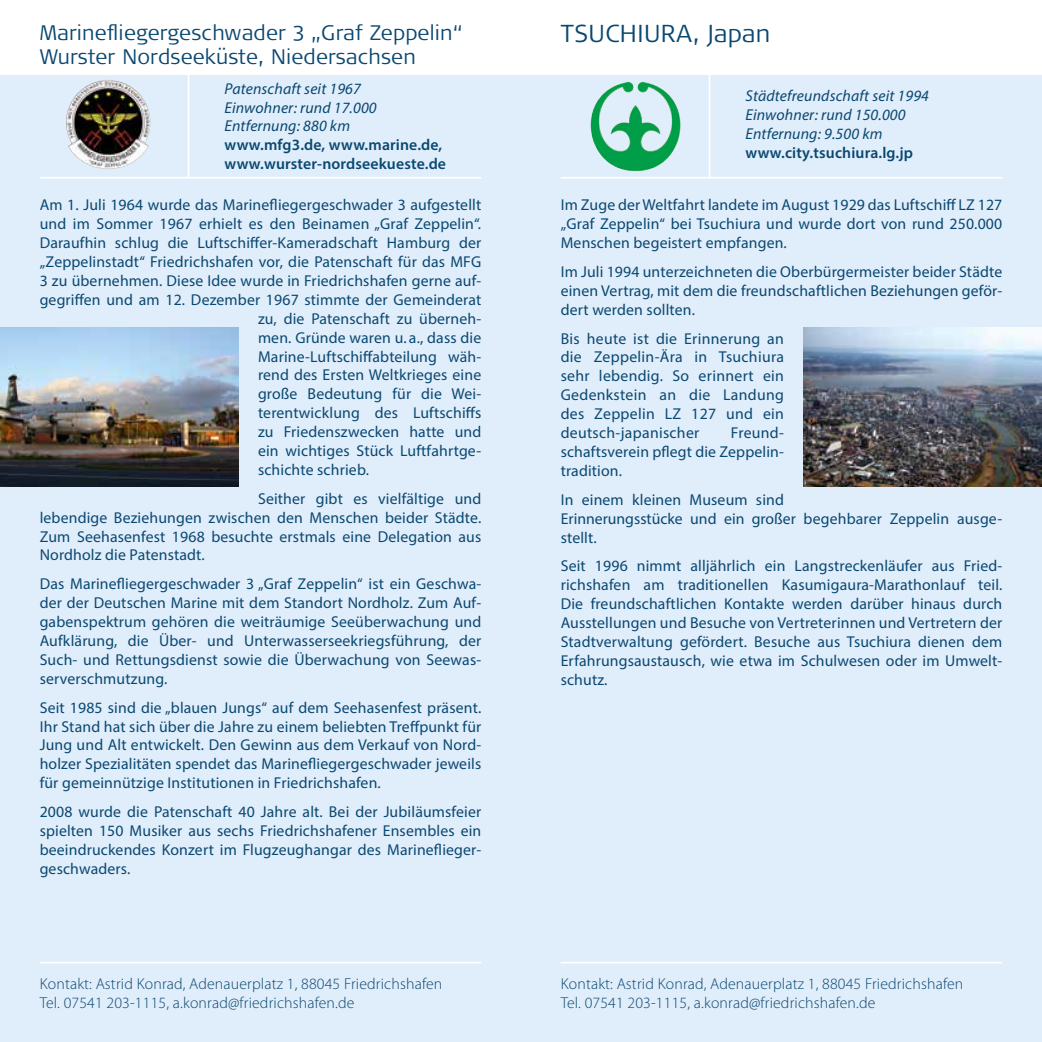
<style>
.page{position:relative;width:1042px;height:1042px;background:#fff}
.page>*{position:absolute;margin:0;border:0;box-sizing:border-box;transform-origin:0 0}
.t1{font:300 24.5px "Signa OT";letter-spacing:.02em;color:#0a4871}
.t2{font:300 21px/24.5px "Signa OT";letter-spacing:.01em;color:#0a4871}
.t3{font:15.75px/18.9px "Myriad Pro";letter-spacing:.01em;color:#0a4871;text-align:justify}
.t4{font:300 15.75px/18.9px "Myriad Pro";letter-spacing:.01em;color:#0a4871}
.t5{font:italic 15.75px/18.9px "Myriad Pro";letter-spacing:.01em;color:#0a4871}
.t6{font:600 15.75px/18.9px "Myriad Pro";letter-spacing:.01em;color:#0a4871}
</style>
<div class="page">
<div style="left:0;top:0;width:521px;height:1042px;background:#e0edfa"></div>
<div style="left:521px;top:0;width:521px;height:1042px;background:#e0edfa"></div>
<hr style="left:188px;top:60px;width:1px;height:119px;background:#fff">
<hr style="left:40px;top:177px;width:441px;height:2px;background:#fff">
<hr style="left:708px;top:60px;width:2px;height:119px;background:#fff">
<hr style="left:561px;top:177px;width:441px;height:2px;background:#fff">
<hr style="left:40px;top:961px;width:441px;height:2px;background:#fff">
<hr style="left:561px;top:961px;width:441px;height:2px;background:#fff">
<div style="left:0;top:0;width:1042px;height:74px;background:#fff"></div>
<img style="left:85px;top:80px;width:22px;height:7px">
<img style="left:637px;top:82px;width:15px;height:11px">
<img style="left:0;top:327px;width:238px;height:159px">
<img style="left:804px;top:327px;width:238px;height:159px">
<h2 class="t2" style="left:40px;top:20px;width:424px">Marinefliegergeschwader 3 „Graf Zeppelin“<br>Wurster Nordseeküste, Niedersachsen</h2>
<h1 class="t1" style="left:561px;top:19px;width:211px">TSUCHIURA, Japan</h1>
<p class="t5" style="left:224px;top:79px;width:154px">Patenschaft seit 1967<br>Einwohner: rund 17.000<br>Entfernung: 880 km</p>
<p class="t6" style="left:224px;top:135px;width:223px">www.mfg3.de, www.marine.de, www.wurster-nordseekueste.de</p>
<p class="t3" style="left:40px;top:195px;width:443px">Am 1. Juli 1964 wurde das Marinefliegergeschwader 3 aufgestellt</p>
<p class="t3" style="left:40px;top:214px;width:443px">und im Sommer 1967 erhielt es den Beinamen „Graf Zeppelin“.</p>
<p class="t3" style="left:40px;top:233px;width:443px">Daraufhin schlug die Luftschiffer-Kameradschaft Hamburg der</p>
<p class="t3" style="left:40px;top:252px;width:443px">„Zeppelinstadt“ Friedrichshafen vor, die Patenschaft für das MFG</p>
<p class="t3" style="left:40px;top:271px;width:443px">3 zu übernehmen. Diese Idee wurde in Friedrichshafen gerne auf-</p>
<p class="t3" style="left:40px;top:290px;width:443px">gegriffen und am 12. Dezember 1967 stimmte der Gemeinderat</p>
<p class="t3" style="left:258px;top:309px;width:225px">zu, die Patenschaft zu überneh-</p>
<p class="t3" style="left:258px;top:328px;width:225px">men. Gründe waren u. a., dass die</p>
<p class="t3" style="left:258px;top:346px;width:225px">Marine-Luftschiffabteilung wäh-</p>
<p class="t3" style="left:258px;top:365px;width:225px">rend des Ersten Weltkrieges eine</p>
<p class="t3" style="left:258px;top:384px;width:225px">große Bedeutung für die Wei-</p>
<p class="t3" style="left:258px;top:403px;width:225px">terentwicklung des Luftschiffs</p>
<p class="t3" style="left:258px;top:422px;width:225px">zu Friedenszwecken hatte und</p>
<p class="t3" style="left:258px;top:441px;width:225px">ein wichtiges Stück Luftfahrtge-</p>
<p class="t3" style="left:258px;top:460px;width:112px">schichte schrieb.</p>
<p class="t3" style="left:40px;top:489px;width:443px;text-indent:218px">Seither gibt es vielfältige und lebendige Beziehungen zwischen den Menschen beider Städte.<br>Zum Seehasenfest 1968 besuchte erstmals eine Delegation aus Nordholz die Patenstadt.</p>
<p class="t3" style="left:40px;top:574px;width:443px">Das Marinefliegergeschwader 3 „Graf Zeppelin“ ist ein Geschwa&shy;der der Deutschen Marine mit dem Standort Nordholz. Zum Auf&shy;gabenspektrum gehören die weiträumige Seeüberwachung und Aufklärung, die Über- und Unterwasserseekriegsführung, der Such- und Rettungsdienst sowie die Überwachung von Seewas&shy;serverschmutzung.</p>
<p class="t3" style="left:40px;top:698px;width:443px">Seit 1985 sind die „blauen Jungs“ auf dem Seehasenfest präsent.<br>Ihr Stand hat sich über die Jahre zu einem beliebten Treffpunkt für Jung und Alt entwickelt. Den Gewinn aus dem Verkauf von Nord&shy;holzer Spezialitäten spendet das Marinefliegergeschwader jeweils für gemeinnützige Institutionen in Friedrichshafen.</p>
<p class="t3" style="left:40px;top:802px;width:443px">2008 wurde die Patenschaft 40 Jahre alt. Bei der Jubiläumsfeier spielten 150 Musiker aus sechs Friedrichshafener Ensembles ein beeindruckendes Konzert im Flugzeughangar des Marineflieger&shy;geschwaders.</p>
<p class="t5" style="left:745px;top:86px;width:185px">Städtefreundschaft seit 1994<br>Einwohner: rund 150.000<br>Entfernung: 9.500 km</p>
<p class="t6" style="left:745px;top:143px;width:169px">www.city.tsuchiura.lg.jp</p>
<p class="t3" style="left:561px;top:195px;width:443px">Im Zuge der Weltfahrt landete im August 1929 das Luftschiff LZ 127 „Graf Zeppelin“ bei Tsuchiura und wurde dort von rund 250.000<br>Menschen begeistert empfangen.</p>
<p class="t3" style="left:561px;top:262px;width:443px">Im Juli 1994 unterzeichneten die Oberbürgermeister beider Städte einen Vertrag, mit dem die freundschaftlichen Beziehungen geför&shy;dert werden sollten.</p>
<p class="t3" style="left:561px;top:328px;width:225px">Bis heute ist die Erinnerung an die Zeppelin-Ära in Tsuchiura sehr lebendig. So erinnert ein Gedenkstein an die Landung des Zeppelin LZ 127 und ein deutsch-japanischer</p>
<p class="t3" style="left:561px;top:423px;width:225px;text-indent:170px">Freund&shy;schaftsverein pflegt die Zeppelin&shy;tradition.</p>
<p class="t3" style="left:561px;top:490px;width:443px;text-align:left">In einem kleinen Museum sind<br>Erinnerungsstücke und ein großer begehbarer Zeppelin ausge&shy;stellt.</p>
<p class="t3" style="left:561px;top:556px;width:443px">Seit 1996 nimmt alljährlich ein Langstreckenläufer aus Fried&shy;richshafen am traditionellen Kasumigaura-Marathonlauf teil.<br>Die freundschaftlichen Kontakte werden darüber hinaus durch Ausstellungen und Besuche von Vertreterinnen und Vertretern der Stadtverwaltung gefördert. Besuche aus Tsuchiura dienen dem Erfahrungsaustausch, wie etwa im Schulwesen oder im Umwelt&shy;schutz.</p>
<p class="t4" style="left:40px;top:975px;width:404px">Kontakt: Astrid Konrad, Adenauerplatz 1, 88045 Friedrichshafen<br>Tel. 07541 203-1115, a.konrad@friedrichshafen.de</p>
<p class="t4" style="left:561px;top:975px;width:404px">Kontakt: Astrid Konrad, Adenauerplatz 1, 88045 Friedrichshafen<br>Tel. 07541 203-1115, a.konrad@friedrichshafen.de</p>
</div>
